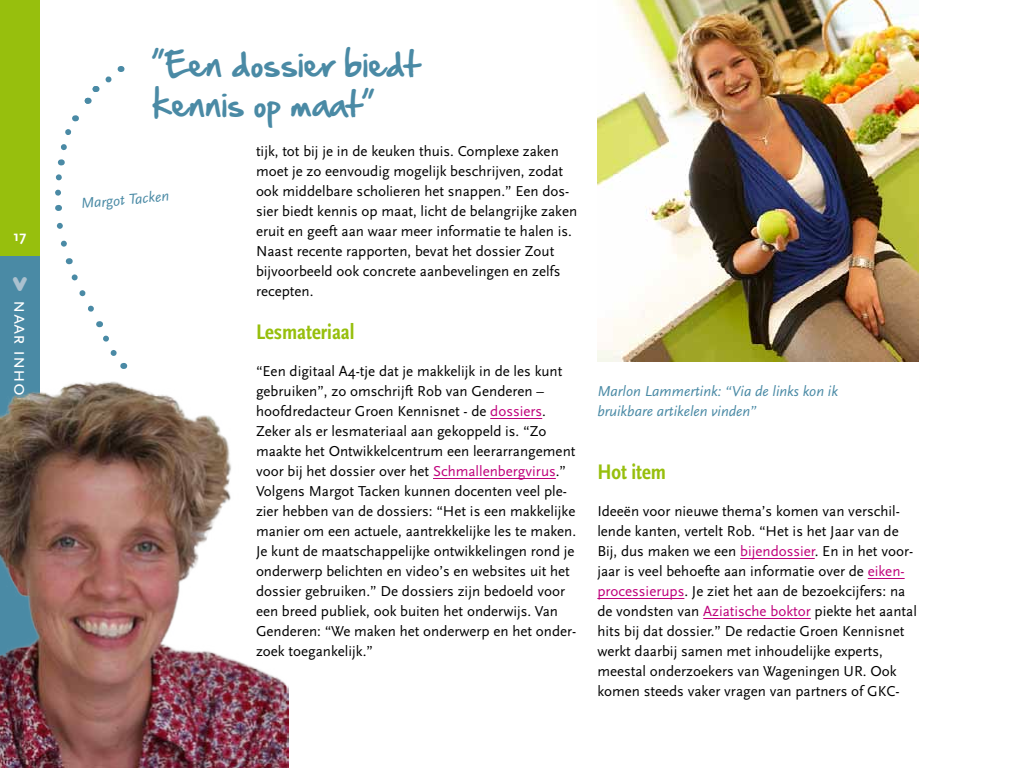
<style>
.page{position:relative;width:1024px;height:768px;background:#fff}
.page>*{position:absolute;margin:0;border:0;box-sizing:border-box;transform-origin:0 0}
.t1{font:30px/40px "Hand Of Sean";color:#4a8aa5}
.t2{font:27.9px "pooplatter";color:#abc1cf}
.t3{font:22px "Scala Sans Bold Con";color:#97bf0d}
.t4{font:20px "Scala Sans Caps";color:#fff}
.t5{font:15px/20px "Scala Sans";color:#000}
.t6{font:italic 15px/20px "Scala Sans";color:#4a8aa5}
.t7{font:700 15px "Scala Sans";color:#fff}
.s1{color:#bf007b}
</style>
<div class="page">
<div style="left:0;top:256px;width:40px;height:512px;background:#4a8aa5"></div>
<div style="left:0;top:0;width:40px;height:256px;background:#97bf0d"></div>
<hr style="left:490px;top:418px;width:52px;height:1px;background:#bf007b">
<hr style="left:433px;top:478px;width:123px;height:1px;background:#bf007b">
<hr style="left:740px;top:558px;width:75px;height:1px;background:#bf007b">
<hr style="left:868px;top:578px;width:37px;height:1px;background:#bf007b">
<hr style="left:597px;top:598px;width:87px;height:1px;background:#bf007b">
<hr style="left:703px;top:618px;width:108px;height:1px;background:#bf007b">
<img style="left:597px;top:0;width:322px;height:361px">
<svg style="left:65px;top:258px;width:44px;height:83px"></svg>
<svg style="left:55px;top:205px;width:12px;height:42px"></svg>
<svg style="left:55px;top:66px;width:68px;height:130px"></svg>
<img style="left:0;top:341px;width:288px;height:427px">
<p class="t7" style="left:14px;top:228px;width:14px">17</p>
<h2 class="t2" style="left:12px;top:268px;width:17px">v</h2>
<h3 class="t4" style="left:32px;top:300px;width:121px;rotate:90deg">naar inhoud</h3>
<h1 class="t1" style="left:152px;top:44px;width:269px">”Een dossier biedt kennis op maat”</h1>
<p class="t6" style="left:80px;top:194px;width:90px;rotate:-5deg">Margot Tacken</p>
<p class="t5" style="left:256px;top:141px;width:323px">tijk, tot bij je in de keuken thuis. Complexe zaken moet je zo eenvoudig mogelijk beschrijven, zodat ook middelbare scholieren het snappen.” Een dos&shy;sier biedt kennis op maat, licht de belangrijke zaken eruit en geeft aan waar meer informatie te halen is.<br>Naast recente rapporten, bevat het dossier Zout bijvoorbeeld ook concrete aanbevelingen en zelfs recepten.</p>
<h3 class="t3" style="left:256px;top:320px;width:100px">Lesmateriaal</h3>
<p class="t5" style="left:256px;top:361px;width:322px">“Een digitaal A4-tje dat je makkelijk in de les kunt gebruiken”, zo omschrijft Rob van Genderen – hoofdredacteur Groen Kennisnet - de <span class="s1">dossiers</span>.<br>Zeker als er lesmateriaal aan gekoppeld is. “Zo maakte het Ontwikkelcentrum een leerarrangement voor bij het dossier over het <span class="s1">Schmallenbergvirus</span>.” Volgens Margot Tacken kunnen docenten veel ple&shy;zier hebben van de dossiers: “Het is een makkelijke manier om een actuele, aantrekkelijke les te maken.<br>Je kunt de maatschappelijke ontwikkelingen rond je onderwerp belichten en video’s en websites uit het dossier gebruiken.” De dossiers zijn bedoeld voor een breed publiek, ook buiten het onderwijs. Van Genderen: “We maken het onderwerp en het onder&shy;zoek toegankelijk.”</p>
<p class="t6" style="left:597px;top:381px;width:242px">Marlon Lammertink: “Via de links kon ik bruikbare artikelen vinden”</p>
<h3 class="t3" style="left:597px;top:460px;width:70px">Hot item</h3>
<p class="t5" style="left:597px;top:501px;width:321px">Ideeën voor nieuwe thema’s komen van verschil&shy;lende kanten, vertelt Rob. “Het is het Jaar van de Bij, dus maken we een <span class="s1">bijendossier</span>. En in het voor&shy;jaar is veel behoefte aan informatie over de <span class="s1">eiken&shy;processierups</span>. Je ziet het aan de bezoekcijfers: na de vondsten van <span class="s1">Aziatische boktor</span> piekte het aantal hits bij dat dossier.” De redactie Groen Kennisnet werkt daarbij samen met inhoudelijke experts, meestal onderzoekers van Wageningen UR. Ook komen steeds vaker vragen van partners of GKC-</p>
</div>
